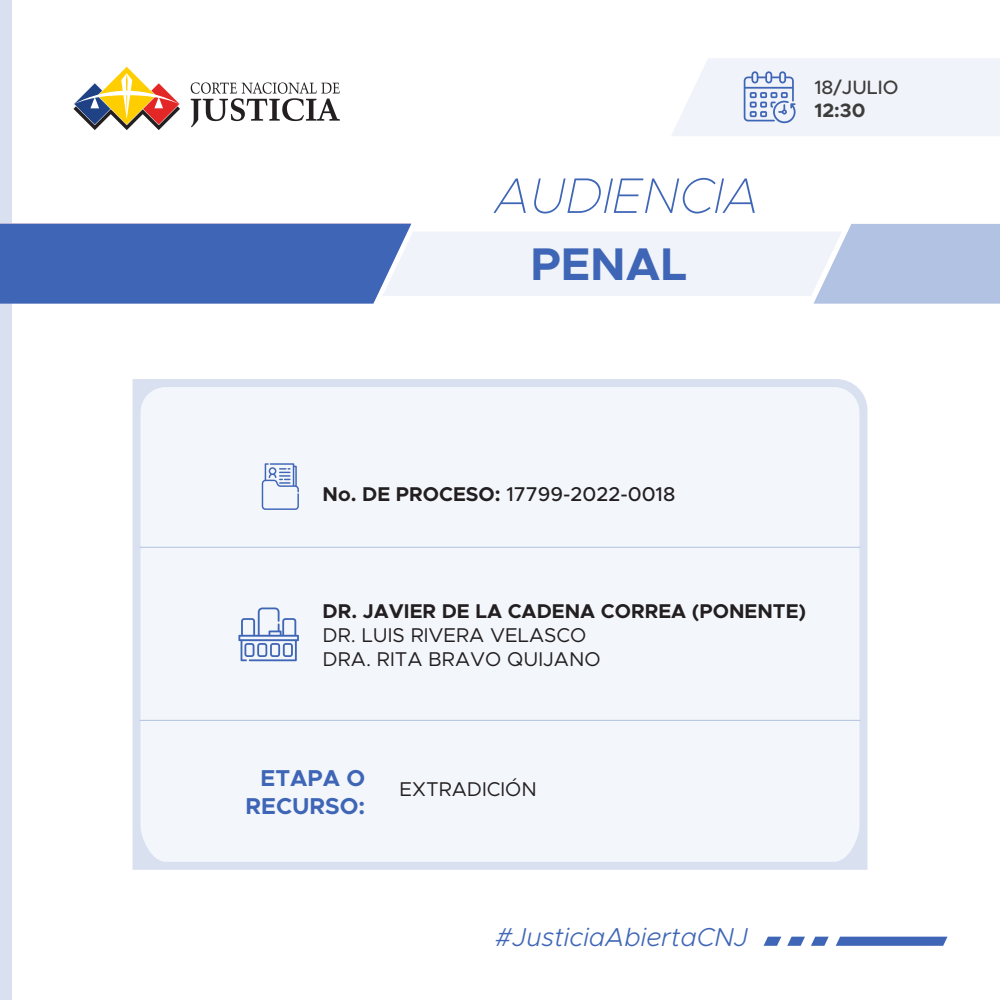
<style>
.page{position:relative;width:1000px;height:1000px;background:#fff}
.page>*{position:absolute;margin:0;border:0;box-sizing:border-box;transform-origin:0 0}
.t1{font:italic 100 50.2px "Metropolis";color:#3f66b6}
.t2{font:700 46px "Metropolis";color:#3f66b6}
.t3{font:italic 300 26px "Metropolis";color:#3f66b6}
.t4{font:700 23px/27.8px "Metropolis";color:#3f66b6;text-align:right}
.t5{font:20px/24px "Metropolis";color:#231f20}
.t6{font:700 20px "Metropolis";color:#231f20}
.t7{font:500 20px "Metropolis";color:#231f20}
.t8{font:500 19.4px "Metropolis";color:#3c3c3b}
.t9{font:700 19.4px "Metropolis";color:#3c3c3b}
.s1{font-weight:700}
</style>
<div class="page">
<div style="left:0;top:0;width:12px;height:1000px;background:#d9e0f0"></div>
<svg style="left:836px;top:937px;width:112px;height:9px"></svg>
<svg style="left:811px;top:937px;width:18px;height:9px"></svg>
<svg style="left:787px;top:937px;width:18px;height:9px"></svg>
<svg style="left:764px;top:937px;width:17px;height:9px"></svg>
<svg style="left:0;top:223px;width:1000px;height:81px"></svg>
<div style="left:133px;top:379px;width:734px;height:491px;background:#d9e0f0"></div>
<div style="left:141px;top:387px;width:718px;height:475px;background:#f3f6fb"></div>
<svg style="left:262px;top:463px;width:37px;height:47px"></svg>
<hr style="left:140px;top:547px;width:720px;height:1px;background:#b2c2e2">
<hr style="left:140px;top:720px;width:720px;height:1px;background:#b2c2e2">
<svg style="left:238px;top:608px;width:61px;height:53px"></svg>
<svg style="left:191px;top:82px;width:149px;height:45px"></svg>
<svg style="left:73px;top:66px;width:107px;height:64px"></svg>
<svg style="left:671px;top:58px;width:329px;height:78px"></svg>
<h1 class="t1" style="left:495px;top:164px;width:266px">AUDIENCIA</h1>
<h2 class="t2" style="left:530px;top:235px;width:158px">PENAL</h2>
<p class="t8" style="left:814px;top:75px;width:86px">18/JULIO</p>
<p class="t9" style="left:814px;top:98px;width:53px">12:30</p>
<p class="t7" style="left:323px;top:482px;width:354px"><span class="s1">No. DE PROCESO:</span> 17799-2022-0018</p>
<p class="t6" style="left:323px;top:598px;width:485px">DR. JAVIER DE LA CADENA CORREA (PONENTE)</p>
<p class="t5" style="left:323px;top:623px;width:280px">DR. LUIS RIVERA VELASCO<br>DRA. RITA BRAVO QUIJANO</p>
<p class="t4" style="left:246px;top:765px;width:121px">ETAPA O<br>RECURSO:</p>
<p class="t5" style="left:400px;top:777px;width:139px">EXTRADICIÓN</p>
<h3 class="t3" style="left:495px;top:921px;width:255px">#JusticiaAbiertaCNJ</h3>
</div>
